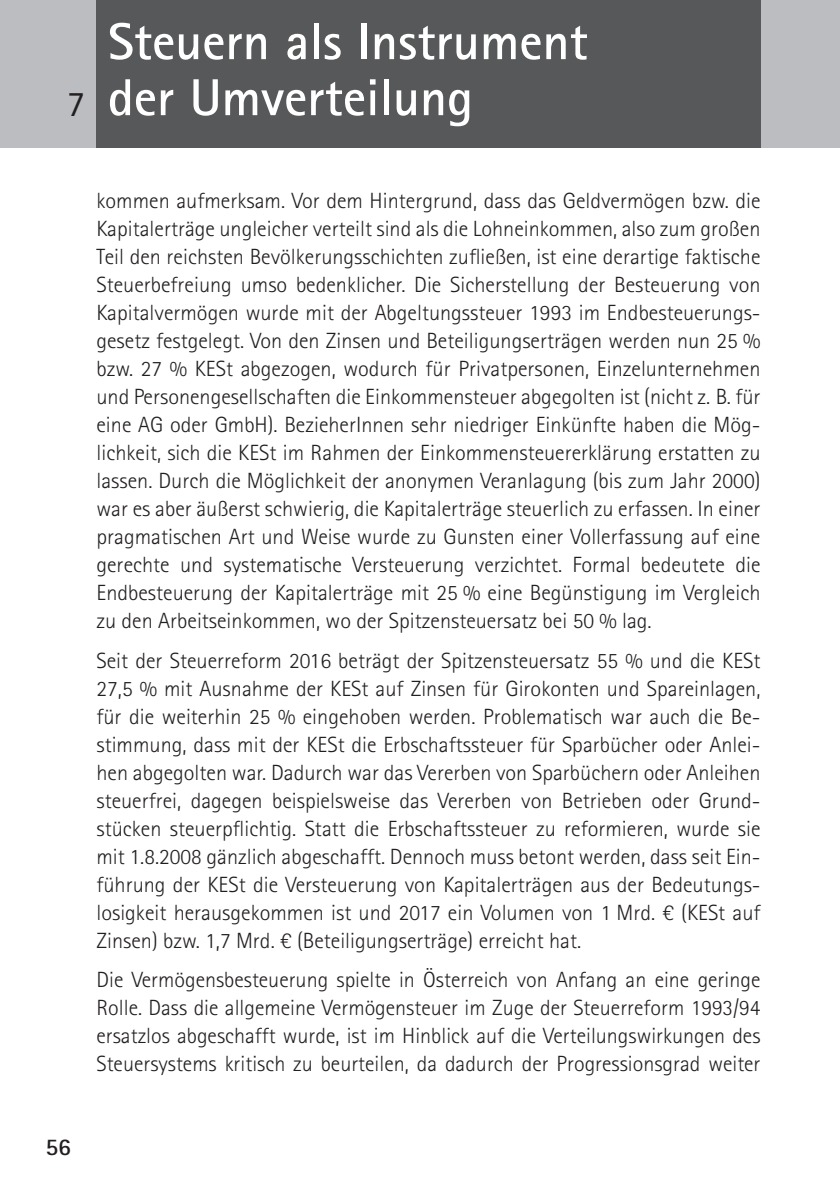
<style>
.page{position:relative;width:840px;height:1191px;background:#fff}
.page>*{position:absolute;margin:0;border:0;box-sizing:border-box;transform-origin:0 0}
.t1{font:700 52px/56px "Rotis Sans Serif Std";color:#fff}
.t2{font:700 24px "Rotis Sans Serif Std";color:#231f20}
.fließtext{font:300 22px/28px "Rotis Sans Serif Std";color:#231f20;text-align:justify}
.s1{font-weight:400;font-size:36px;color:#231f20}
</style>
<div class="page">
<div style="left:0;top:0;width:839px;height:147px;background:#bcbdc0"></div>
<div style="left:96px;top:0;width:664px;height:147px;background:#57585a"></div>
<h1 class="t1" style="left:67px;top:13px;width:522px;text-indent:41px">Steuern als Instrument<br><span class="s1">7</span> der Umverteilung</h1>
<p class="t2" style="left:45px;top:1131px;width:27px">56</p>
<p class="fließtext" style="left:96px;top:187px;width:665px">kommen aufmerksam. Vor dem Hintergrund, dass das Geldvermögen bzw. die Kapitalerträge ungleicher verteilt sind als die Lohneinkommen, also zum großen Teil den reichsten Bevölkerungsschichten zufließen, ist eine derartige faktische Steuerbefreiung umso bedenklicher. Die Sicherstellung der Besteuerung von Kapitalvermögen wurde mit der Abgeltungssteuer 1993 im Endbesteuerungs&shy;gesetz festgelegt. Von den Zinsen und Beteiligungserträgen werden nun 25 % bzw. 27 % KESt abgezogen, wodurch für Privatpersonen, Einzelunternehmen und Personengesellschaften die Einkommensteuer abgegolten ist (nicht z. B. für eine AG oder GmbH). BezieherInnen sehr niedriger Einkünfte haben die Mög&shy;lichkeit, sich die KESt im Rahmen der Einkommensteuererklärung erstatten zu lassen. Durch die Möglichkeit der anonymen Veranlagung (bis zum Jahr 2000) war es aber äußerst schwierig, die Kapitalerträge steuerlich zu erfassen. In einer pragmatischen Art und Weise wurde zu Gunsten einer Vollerfassung auf eine gerechte und systematische Versteuerung verzichtet. Formal bedeutete die Endbesteuerung der Kapitalerträge mit 25 % eine Begünstigung im Vergleich zu den Arbeitseinkommen, wo der Spitzensteuersatz bei 50 % lag.</p>
<p class="fließtext" style="left:96px;top:646px;width:665px">Seit der Steuerreform 2016 beträgt der Spitzensteuersatz 55 % und die KESt 27,5 % mit Ausnahme der KESt auf Zinsen für Girokonten und Spareinlagen, für die weiterhin 25 % eingehoben werden. Problematisch war auch die Be&shy;stimmung, dass mit der KESt die Erbschaftssteuer für Sparbücher oder Anlei&shy;hen abgegolten war. Dadurch war das Vererben von Sparbüchern oder Anleihen steuerfrei, dagegen beispielsweise das Vererben von Betrieben oder Grund&shy;stücken steuerpflichtig. Statt die Erbschaftssteuer zu reformieren, wurde sie mit 1.8.2008 gänzlich abgeschafft. Dennoch muss betont werden, dass seit Ein&shy;führung der KESt die Versteuerung von Kapitalerträgen aus der Bedeutungs&shy;losigkeit herausgekommen ist und 2017 ein Volumen von 1 Mrd. € (KESt auf Zinsen) bzw. 1,7 Mrd. € (Beteiligungserträge) erreicht hat.</p>
<p class="fließtext" style="left:96px;top:965px;width:665px">Die Vermögensbesteuerung spielte in Österreich von Anfang an eine geringe Rolle. Dass die allgemeine Vermögensteuer im Zuge der Steuerreform 1993/94 ersatzlos abgeschafft wurde, ist im Hinblick auf die Verteilungswirkungen des Steuersystems kritisch zu beurteilen, da dadurch der Progressionsgrad weiter</p>
</div>
